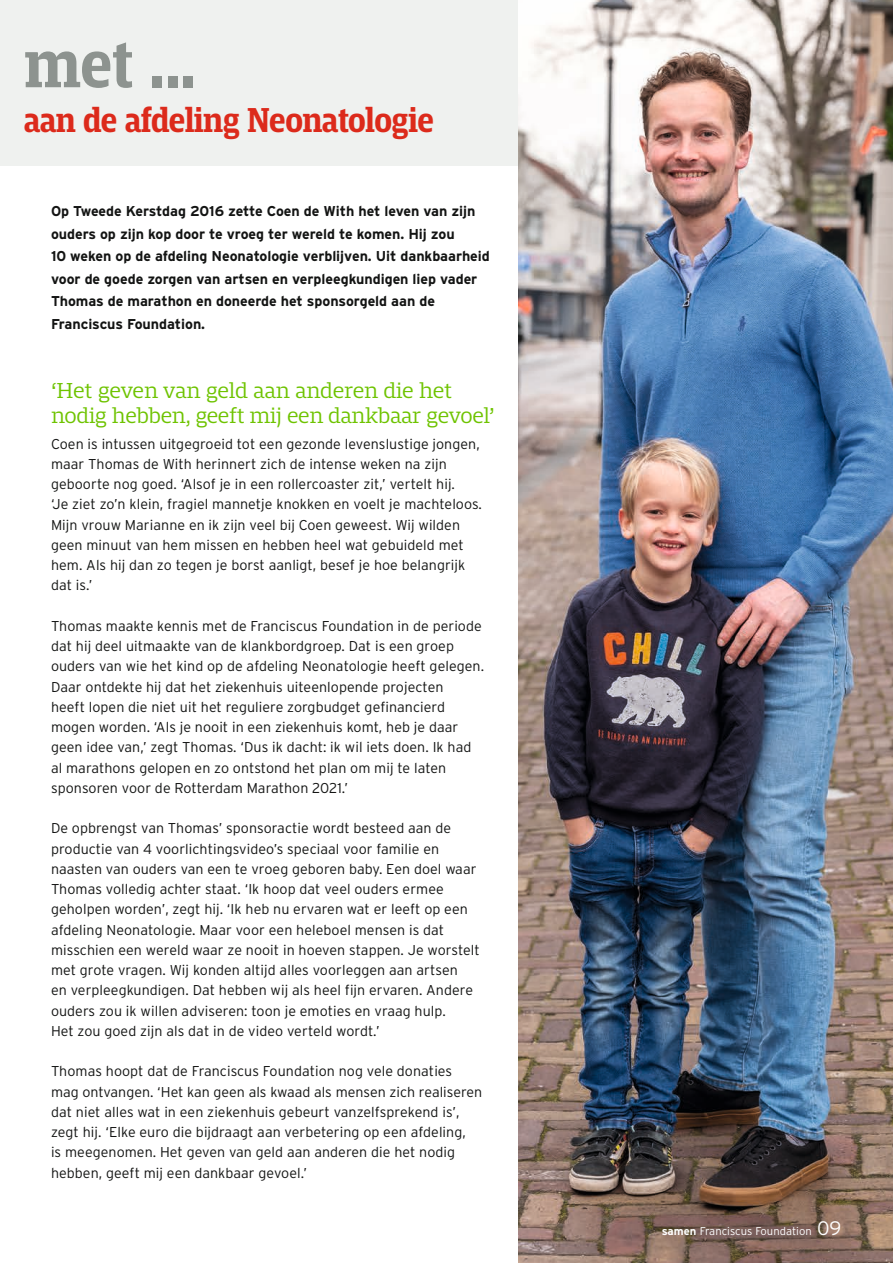
<style>
.page{position:relative;width:893px;height:1263px;background:#fff}
.page>*{position:absolute;margin:0;border:0;box-sizing:border-box;transform-origin:0 0}
.t1{font:700 69.6px "Mislab Std Narrow";color:#8d938f}
.t2{font:700 36px "Mislab Std Narrow";letter-spacing:-.01em;color:#dc2a1b}
.t3{font:300 22.5px/25.5px "Mislab Std";letter-spacing:-.015em;color:#6ec300}
.t4{font:300 14.25px/20.2px "Interstate";letter-spacing:.005em;color:#131413}
.t5{font:700 14.25px/22.5px "Interstate";letter-spacing:-.005em;color:#131413}
.t6{font:300 11.25px "Interstate";color:#fff}
.s1{font-weight:700}
.s2{font-size:19.5px}
</style>
<div class="page">
<div style="left:0;top:0;width:893px;height:165px;background:#eff1ef"></div>
<img style="left:519px;top:0;width:374px;height:1263px">
<h1 class="t1" style="left:24px;top:29px;width:174px">met ...</h1>
<h2 class="t2" style="left:24px;top:102px;width:412px">aan de afdeling Neonatologie</h2>
<p class="t5" style="left:51px;top:200px;width:440px">Op Tweede Kerstdag 2016 zette Coen de With het leven van zijn ouders op zijn kop door te vroeg ter wereld te komen. Hij zou<br>10 weken op de afdeling Neonatologie verblijven. Uit dankbaarheid voor de goede zorgen van artsen en verpleegkundigen liep vader Thomas de marathon en doneerde het sponsorgeld aan de Franciscus Foundation.</p>
<h3 class="t3" style="left:51px;top:378px;width:445px">‘Het geven van geld aan anderen die het nodig hebben, geeft mij een dankbaar gevoel’</h3>
<p class="t4" style="left:51px;top:433px;width:432px">Coen is intussen uitgegroeid tot een gezonde levenslustige jongen, maar Thomas de With herinnert zich de intense weken na zijn geboorte nog goed. ‘Alsof je in een rollercoaster zit,’ vertelt hij.<br>‘Je ziet zo’n klein, fragiel mannetje knokken en voelt je machteloos.<br>Mijn vrouw Marianne en ik zijn veel bij Coen geweest. Wij wilden geen minuut van hem missen en hebben heel wat gebuideld met hem. Als hij dan zo tegen je borst aanligt, besef je hoe belangrijk dat is.’</p>
<p class="t4" style="left:51px;top:616px;width:435px">Thomas maakte kennis met de Franciscus Foundation in de periode dat hij deel uitmaakte van de klankbordgroep. Dat is een groep ouders van wie het kind op de afdeling Neonatologie heeft gelegen.<br>Daar ontdekte hij dat het ziekenhuis uiteenlopende projecten<br>heeft lopen die niet uit het reguliere zorgbudget gefinancierd mogen worden. ‘Als je nooit in een ziekenhuis komt, heb je daar geen idee van,’ zegt Thomas. ‘Dus ik dacht: ik wil iets doen. Ik had al marathons gelopen en zo ontstond het plan om mij te laten sponsoren voor de Rotterdam Marathon 2021.’</p>
<p class="t4" style="left:51px;top:818px;width:430px">De opbrengst van Thomas’ sponsoractie wordt besteed aan de productie van 4 voorlichtingsvideo’s speciaal voor familie en naasten van ouders van een te vroeg geboren baby. Een doel waar Thomas volledig achter staat. ‘Ik hoop dat veel ouders ermee geholpen worden’, zegt hij. ‘Ik heb nu ervaren wat er leeft op een afdeling Neonatologie. Maar voor een heleboel mensen is dat misschien een wereld waar ze nooit in hoeven stappen. Je worstelt met grote vragen. Wij konden altijd alles voorleggen aan artsen<br>en verpleegkundigen. Dat hebben wij als heel fijn ervaren. Andere ouders zou ik willen adviseren: toon je emoties en vraag hulp.<br>Het zou goed zijn als dat in de video verteld wordt.’</p>
<p class="t4" style="left:51px;top:1061px;width:433px">Thomas hoopt dat de Franciscus Foundation nog vele donaties mag ontvangen. ‘Het kan geen als kwaad als mensen zich realiseren dat niet alles wat in een ziekenhuis gebeurt vanzelfsprekend is’, zegt hij. ‘Elke euro die bijdraagt aan verbetering op een afdeling,<br>is meegenomen. Het geven van geld aan anderen die het nodig hebben, geeft mij een dankbaar gevoel.’</p>
<p class="t6" style="left:662px;top:1225px;width:181px"><span class="s1">samen</span> Franciscus Foundation <span class="s2">09</span></p>
</div>
